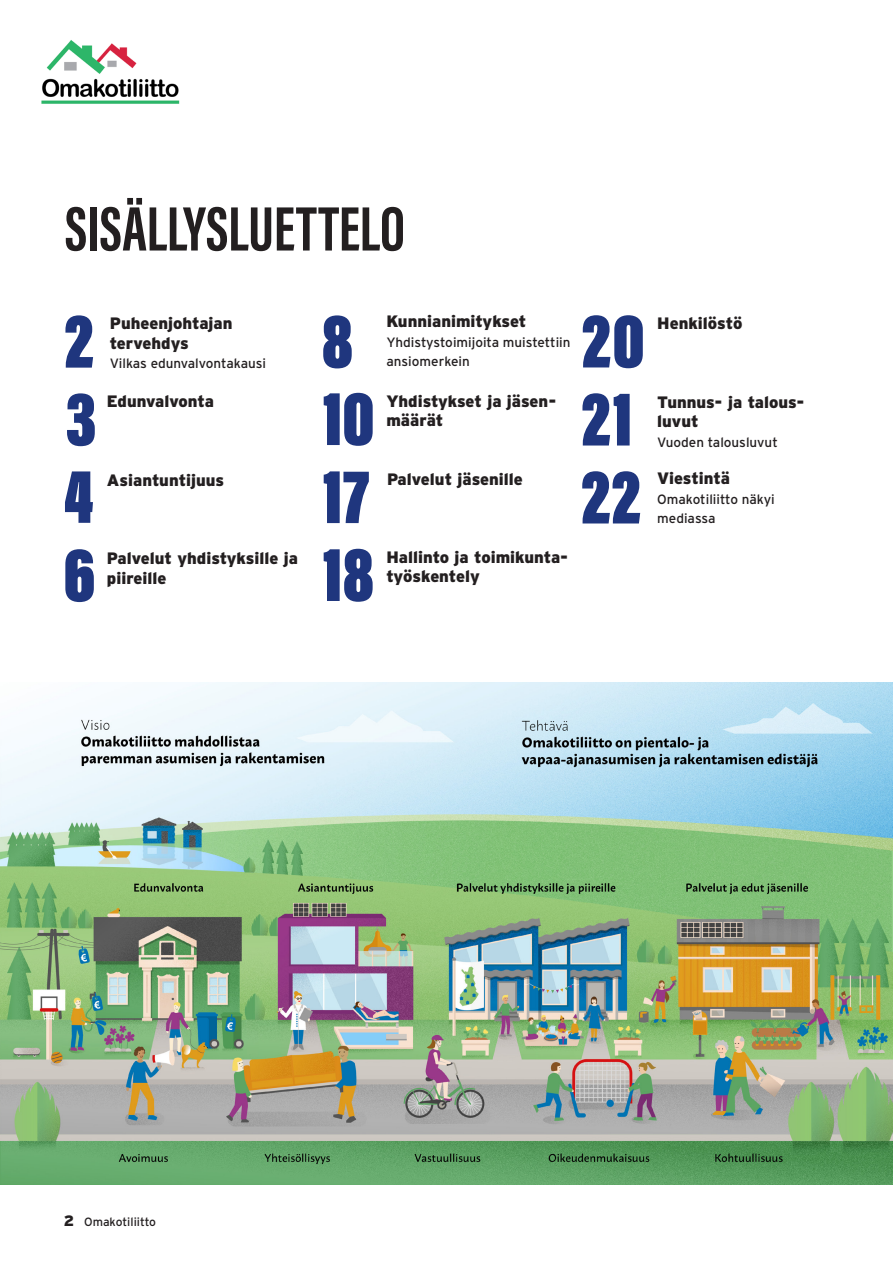
<style>
.page{position:relative;width:893px;height:1263px;background:#fff}
.page>*{position:absolute;margin:0;border:0;box-sizing:border-box;transform-origin:0 0}
.sislunumerot{font:79.5px "Acumin Variable Concept";color:#1f367e}
.Ylätunniste{font:64.5px "Acumin Variable Concept";color:#231f20}
.Sisluleipis{font:900 16.5px/19.5px "Interstate";color:#231f20}
.sislulisäleipis{font:13.5px/19.5px "Interstate";color:#231f20}
.t1{font:12px "Interstate";color:#231f20}
.s1{font-weight:900;font-size:15px}
</style>
<div class="page">
<img style="left:0;top:682px;width:893px;height:502px">
<img style="left:41px;top:40px;width:139px;height:64px">
<p class="Ylätunniste" style="left:65px;top:184px;width:342px">SISÄLLYSLUETTELO</p>
<p class="sislunumerot" style="left:65px;top:285px;width:32px">2</p>
<p class="sislunumerot" style="left:65px;top:363px;width:33px">3</p>
<p class="sislunumerot" style="left:64px;top:440px;width:32px">4</p>
<p class="sislunumerot" style="left:64px;top:519px;width:33px">6</p>
<p class="Sisluleipis" style="left:110px;top:313px;width:124px">Puheenjohtajan tervehdys</p>
<p class="sislulisäleipis" style="left:110px;top:353px;width:158px">Vilkas edunvalvontakausi</p>
<p class="Sisluleipis" style="left:107px;top:392px;width:108px">Edunvalvonta</p>
<p class="Sisluleipis" style="left:107px;top:470px;width:119px">Asiantuntijuus</p>
<p class="Sisluleipis" style="left:107px;top:548px;width:193px">Palvelut yhdistyksille ja piireille</p>
<p class="sislunumerot" style="left:321px;top:285px;width:33px">8</p>
<p class="sislunumerot" style="left:323px;top:363px;width:53px">10</p>
<p class="sislunumerot" style="left:323px;top:441px;width:49px">17</p>
<p class="sislunumerot" style="left:323px;top:519px;width:53px">18</p>
<p class="Sisluleipis" style="left:386px;top:311px;width:141px">Kunnianimitykset</p>
<p class="sislulisäleipis" style="left:386px;top:332px;width:186px">Yhdistystoimijoita muistettiin ansiomerkein</p>
<p class="Sisluleipis" style="left:386px;top:391px;width:171px">Yhdistykset ja jäsen&shy;määrät</p>
<p class="Sisluleipis" style="left:387px;top:469px;width:137px">Palvelut jäsenille</p>
<p class="Sisluleipis" style="left:386px;top:547px;width:183px">Hallinto ja toimikunta&shy;työskentely</p>
<p class="sislunumerot" style="left:582px;top:285px;width:64px">20</p>
<p class="sislunumerot" style="left:582px;top:363px;width:52px">21</p>
<p class="sislunumerot" style="left:582px;top:441px;width:62px">22</p>
<p class="Sisluleipis" style="left:657px;top:313px;width:87px">Henkilöstö</p>
<p class="Sisluleipis" style="left:657px;top:392px;width:149px">Tunnus- ja talous&shy;luvut</p>
<p class="sislulisäleipis" style="left:657px;top:432px;width:122px">Vuoden talousluvut</p>
<p class="Sisluleipis" style="left:657px;top:468px;width:74px">Viestintä</p>
<p class="sislulisäleipis" style="left:657px;top:489px;width:119px">Omakotiliitto näkyi mediassa</p>
<p class="t1" style="left:64px;top:1215px;width:94px"><span class="s1">2</span> Omakotiliitto</p>
</div>
